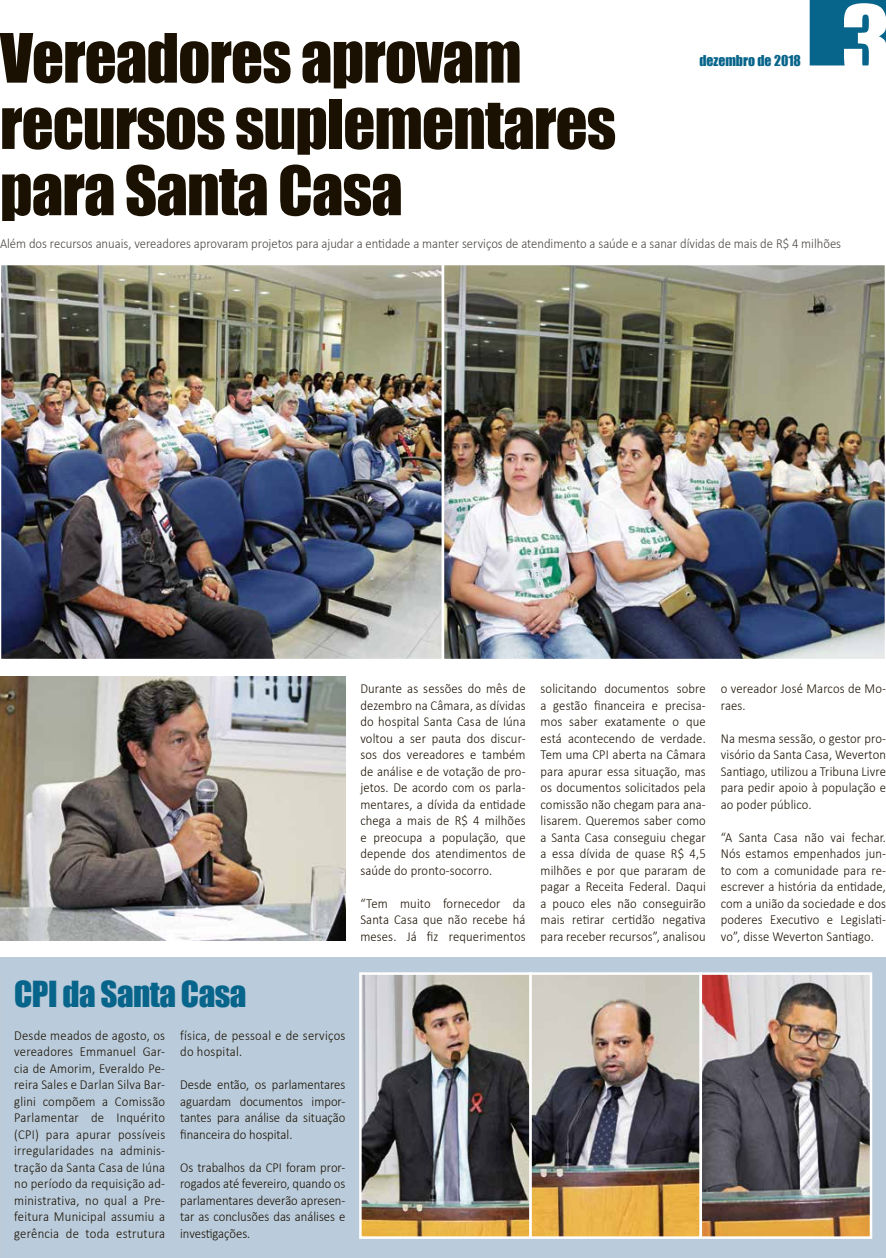
<style>
.page{position:relative;width:886px;height:1258px;background:#fff}
.page>*{position:absolute;margin:0;border:0;box-sizing:border-box;transform-origin:0 0}
.t1{font:62.75px/66.2px "Impact";letter-spacing:-.015em;color:#1a1102}
.t2{font:33px "Impact";letter-spacing:-.015em;color:#07648a}
.t3{font:300 13.75px/16.5px "Calibri";letter-spacing:.01em;color:#1a1102;text-align:justify;scale:.92 1}
.t4{font:300 13.75px "Calibri";color:#4a4642;scale:.92 1}
.t5{font:13.75px "Impact";color:#07648a}
</style>
<div class="page">
<div style="left:0;top:957px;width:886px;height:301px;background:#bacbdb"></div>
<svg style="left:810px;top:0;width:76px;height:65px"></svg>
<img style="left:362px;top:975px;width:507px;height:261px">
<div style="left:359px;top:972px;width:173px;height:267px;border:2px solid #fff"></div>
<div style="left:529px;top:972px;width:173px;height:267px;border:2px solid #fff"></div>
<div style="left:699px;top:972px;width:173px;height:267px;border:2px solid #fff"></div>
<img style="left:0;top:677px;width:345px;height:264px">
<img style="left:1px;top:265px;width:441px;height:394px">
<img style="left:444px;top:265px;width:441px;height:394px">
<h1 class="t1" style="left:0;top:23px;width:618px">Vereadores aprovam recursos suplementares para Santa Casa</h1>
<p class="t5" style="left:699px;top:50px;width:103px">dezembro de 2018</p>
<p class="t4" style="left:0;top:234px;width:916px">Além dos recursos anuais, vereadores aprovaram projetos para ajudar a entidade a manter serviços de atendimento a saúde e a sanar dívidas de mais de R$ 4 milhões</p>
<h2 class="t2" style="left:14px;top:968px;width:234px">CPI da Santa Casa</h2>
<p class="t3" style="left:14px;top:1027px;width:166px">Desde meados de agosto, os vereadores Emmanuel Gar&shy;cia de Amorim, Everaldo Pe&shy;reira Sales e Darlan Silva Bar&shy;glini compõem a Comissão Parlamentar de Inquérito (CPI) para apurar possíveis irregularidades na adminis&shy;tração da Santa Casa de Iúna no período da requisição ad&shy;ministrativa, no qual a Pre&shy;feitura Municipal assumiu a gerência de toda estrutura</p>
<p class="t3" style="left:180px;top:1027px;width:181px">física, de pessoal e de serviços do hospital.</p>
<p class="t3" style="left:180px;top:1076px;width:181px">Desde então, os parlamentares aguardam documentos impor&shy;tantes para análise da situação financeira do hospital.</p>
<p class="t3" style="left:180px;top:1159px;width:181px">Os trabalhos da CPI foram pror&shy;rogados até fevereiro, quando os parlamentares deverão apresen&shy;tar as conclusões das análises e investigações.</p>
<p class="t3" style="left:360px;top:680px;width:181px">Durante as sessões do mês de dezembro na Câmara, as dívidas do hospital Santa Casa de Iúna voltou a ser pauta dos discur&shy;sos dos vereadores e também de análise e de votação de pro&shy;jetos. De acordo com os parla&shy;mentares, a dívida da entidade chega a mais de R$ 4 milhões e preocupa a população, que depende dos atendimentos de saúde do pronto-socorro.</p>
<p class="t3" style="left:360px;top:895px;width:181px">“Tem muito fornecedor da Santa Casa que não recebe há meses. Já fiz requerimentos</p>
<p class="t3" style="left:540px;top:680px;width:181px">solicitando documentos sobre a gestão financeira e precisa&shy;mos saber exatamente o que está acontecendo de verdade.<br>Tem uma CPI aberta na Câmara para apurar essa situação, mas os documentos solicitados pela comissão não chegam para ana&shy;lisarem. Queremos saber como a Santa Casa conseguiu chegar a essa dívida de quase R$ 4,5 milhões e por que pararam de pagar a Receita Federal. Daqui a pouco eles não conseguirão mais retirar certidão negativa para receber recursos”, analisou</p>
<p class="t3" style="left:721px;top:680px;width:181px">o vereador José Marcos de Mo&shy;raes.</p>
<p class="t3" style="left:721px;top:730px;width:181px">Na mesma sessão, o gestor pro&shy;visório da Santa Casa, Weverton Santiago, utilizou a Tribuna Livre para pedir apoio à população e ao poder público.</p>
<p class="t3" style="left:721px;top:829px;width:181px">“A Santa Casa não vai fechar.<br>Nós estamos empenhados jun&shy;to com a comunidade para re&shy;escrever a história da entidade, com a união da sociedade e dos poderes Executivo e Legislati&shy;vo”, disse Weverton Santiago.</p>
</div>
